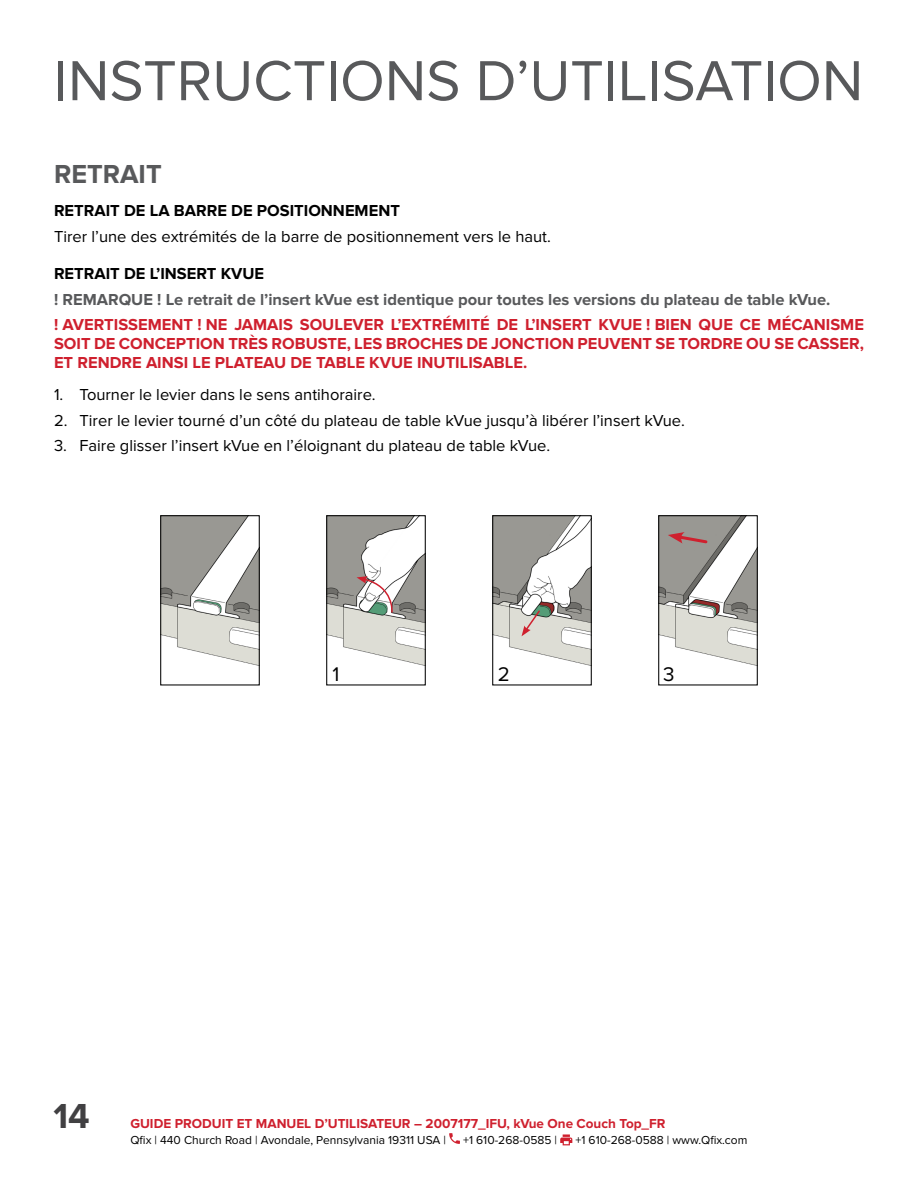
<style>
.page{position:relative;width:918px;height:1188px;background:#fff}
.page>*{position:absolute;margin:0;border:0;box-sizing:border-box;transform-origin:0 0}
.t1{font:58.5px "Proxima Nova";color:#58595b}
.t2{font:700 36px "Proxima Nova";color:#414042}
.t3{font:700 27px "Proxima Nova";color:#58595b}
.t4{font:20.55px "Proxima Nova";color:#000}
.t5{font:16.5px "Proxima Nova";color:#000}
.t6{font:700 16.5px/18.8px "Proxima Nova";color:#cf202e;text-align:justify}
.t7{font:700 16.5px "Proxima Nova";color:#58595b}
.t8{font:700 16.5px "Proxima Nova";color:#000}
.t9{font:700 13.5px "Proxima Nova";color:#cf202e}
.t10{font:12px "Proxima Nova";color:#000}
</style>
<div class="page">
<img style="left:162px;top:517px;width:96px;height:149px">
<div style="left:160px;top:515px;width:100px;height:170px;border:1px solid #000"></div>
<img style="left:660px;top:517px;width:96px;height:149px">
<div style="left:658px;top:515px;width:100px;height:170px;border:1px solid #000"></div>
<img style="left:328px;top:517px;width:96px;height:149px">
<div style="left:326px;top:515px;width:100px;height:170px;border:1px solid #000"></div>
<img style="left:494px;top:517px;width:96px;height:149px">
<div style="left:492px;top:515px;width:100px;height:170px;border:1px solid #000"></div>
<svg style="left:357px;top:576px;width:37px;height:37px"></svg>
<svg style="left:522px;top:609px;width:19px;height:27px"></svg>
<svg style="left:668px;top:532px;width:41px;height:13px"></svg>
<svg style="left:449px;top:1133px;width:11px;height:11px"></svg>
<svg style="left:560px;top:1134px;width:12px;height:11px"></svg>
<h1 class="t1" style="left:54px;top:47px;width:811px">INSTRUCTIONS D’UTILISATION</h1>
<h3 class="t3" style="left:54px;top:159px;width:109px">RETRAIT</h3>
<p class="t8" style="left:54px;top:201px;width:348px">RETRAIT DE LA BARRE DE POSITIONNEMENT</p>
<p class="t5" style="left:54px;top:227px;width:498px">Tirer l’une des extrémités de la barre de positionnement vers le haut.</p>
<p class="t8" style="left:54px;top:264px;width:212px">RETRAIT DE L’INSERT KVUE</p>
<p class="t7" style="left:54px;top:290px;width:778px">! REMARQUE ! Le retrait de l’insert kVue est identique pour toutes les versions du plateau de table kVue.</p>
<p class="t6" style="left:54px;top:316px;width:812px">! AVERTISSEMENT ! NE JAMAIS SOULEVER L’EXTRÉMITÉ DE L’INSERT KVUE ! BIEN QUE CE MÉCANISME SOIT DE CONCEPTION TRÈS ROBUSTE, LES BROCHES DE JONCTION PEUVENT SE TORDRE OU SE CASSER, ET RENDRE AINSI LE PLATEAU DE TABLE KVUE INUTILISABLE.</p>
<p class="t5" style="left:54px;top:385px;width:323px">1. Tourner le levier dans le sens antihoraire.</p>
<p class="t5" style="left:54px;top:411px;width:632px">2. Tirer le levier tourné d’un côté du plateau de table kVue jusqu’à libérer l’insert kVue.</p>
<p class="t5" style="left:54px;top:436px;width:498px">3. Faire glisser l’insert kVue en l’éloignant du plateau de table kVue.</p>
<p class="t4" style="left:333px;top:662px;width:8px">1</p>
<p class="t4" style="left:498px;top:662px;width:14px">2</p>
<p class="t4" style="left:663px;top:662px;width:13px">3</p>
<h2 class="t2" style="left:54px;top:1096px;width:38px">14</h2>
<p class="t9" style="left:130px;top:1116px;width:537px">GUIDE PRODUIT ET MANUEL D’UTILISATEUR – 2007177_IFU, kVue One Couch Top_FR</p>
<p class="t10" style="left:130px;top:1133px;width:317px">Qfix | 440 Church Road | Avondale, Pennsylvania 19311 USA |</p>
<p class="t10" style="left:463px;top:1133px;width:96px">+1 610-268-0585 |</p>
<p class="t10" style="left:575px;top:1133px;width:174px">+1 610-268-0588 | www.Qfix.com</p>
</div>
